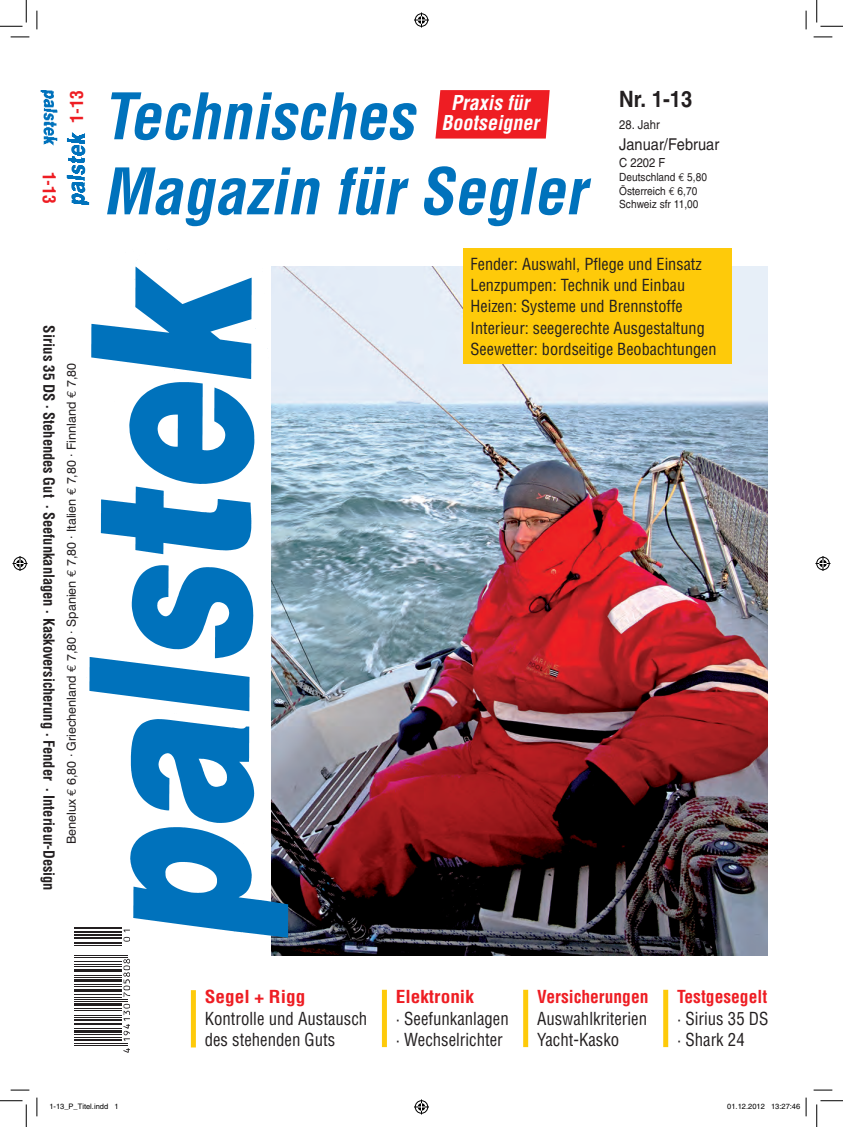
<style>
.page{position:relative;width:843px;height:1127px;background:#fff}
.page>*{position:absolute;margin:0;border:0;box-sizing:border-box;transform-origin:0 0}
.t1{font:italic 700 condensed 62.5px/75px "Helvetica";color:#0072bc}
.t2{font:700 22.5px "Switzerland";color:#231f20;scale:.9 1}
.t3{font:italic 700 condensed 20px/20px "Helvetica";color:#fff;text-align:center}
.t4{font:condensed 17.5px/21.2px "Helvetica";color:#231f20;scale:.96 1}
.t5{font:700 condensed 17.5px "Helvetica";color:#ee1d23}
.t6{font:700 condensed 17.5px "Helvetica";color:#ee1d23;scale:1.1 1}
.t7{font:condensed 16.25px/21.2px "Helvetica";color:#231f20}
.t8{font:16.25px "Switzerland";color:#231f20;scale:.9 1}
.t9{font:700 condensed 15px "Helvetica";color:#231f20}
.t10{font:12.5px "Swiss 721 BT";color:#231f20}
.t11{font:12.5px "Switzerland";color:#231f20;scale:.9 1}
.t12{font:11.25px/13.5px "Switzerland";color:#231f20;scale:.9 1}
.t13{font:7.5px "Helvetica";color:#000}
.s1{font-family:"Euro Mono"}
</style>
<div class="page">
<img style="left:272px;top:266px;width:495px;height:689px">
<div style="left:435px;top:90px;width:114px;height:48px;background:#ee1d23"></div>
<img style="left:87px;top:266px;width:204px;height:671px">
<img style="left:41px;top:90px;width:17px;height:56px">
<img style="left:67px;top:132px;width:22px;height:73px">
<div style="left:191px;top:989px;width:5px;height:58px;background:#feca0a"></div>
<div style="left:382px;top:989px;width:5px;height:57px;background:#feca0a"></div>
<div style="left:523px;top:989px;width:5px;height:57px;background:#feca0a"></div>
<div style="left:663px;top:989px;width:5px;height:57px;background:#feca0a"></div>
<div style="left:463px;top:248px;width:268px;height:116px;background:#feca0a"></div>
<hr style="left:75px;top:1044px;width:53px;height:1px;background:#231f20">
<hr style="left:75px;top:1043px;width:53px;height:1px;background:#231f20">
<hr style="left:75px;top:1039px;width:47px;height:2px;background:#231f20">
<hr style="left:75px;top:1036px;width:47px;height:1px;background:#231f20">
<hr style="left:75px;top:1033px;width:47px;height:1px;background:#231f20">
<hr style="left:75px;top:1029px;width:47px;height:3px;background:#231f20">
<hr style="left:75px;top:1027px;width:47px;height:1px;background:#231f20">
<hr style="left:75px;top:1023px;width:47px;height:1px;background:#231f20">
<hr style="left:75px;top:1019px;width:47px;height:1px;background:#231f20">
<hr style="left:75px;top:1016px;width:47px;height:1px;background:#231f20">
<hr style="left:75px;top:1014px;width:47px;height:1px;background:#231f20">
<hr style="left:75px;top:1009px;width:47px;height:1px;background:#231f20">
<hr style="left:75px;top:1007px;width:47px;height:1px;background:#231f20">
<hr style="left:75px;top:1002px;width:47px;height:3px;background:#231f20">
<hr style="left:75px;top:1001px;width:53px;height:1px;background:#231f20">
<hr style="left:75px;top:999px;width:53px;height:1px;background:#231f20">
<hr style="left:75px;top:997px;width:47px;height:1px;background:#231f20">
<hr style="left:75px;top:993px;width:47px;height:1px;background:#231f20">
<hr style="left:75px;top:988px;width:47px;height:3px;background:#231f20">
<hr style="left:75px;top:985px;width:47px;height:1px;background:#231f20">
<hr style="left:75px;top:983px;width:47px;height:1px;background:#231f20">
<hr style="left:75px;top:978px;width:47px;height:3px;background:#231f20">
<hr style="left:75px;top:977px;width:47px;height:1px;background:#231f20">
<hr style="left:75px;top:974px;width:47px;height:1px;background:#231f20">
<hr style="left:75px;top:968px;width:47px;height:3px;background:#231f20">
<hr style="left:75px;top:965px;width:47px;height:1px;background:#231f20">
<hr style="left:75px;top:963px;width:47px;height:1px;background:#231f20">
<hr style="left:75px;top:960px;width:47px;height:1px;background:#231f20">
<hr style="left:75px;top:957px;width:53px;height:1px;background:#231f20">
<hr style="left:75px;top:955px;width:53px;height:1px;background:#231f20">
<hr style="left:75px;top:945px;width:47px;height:1px;background:#231f20">
<hr style="left:75px;top:942px;width:47px;height:1px;background:#231f20">
<hr style="left:75px;top:937px;width:47px;height:2px;background:#231f20">
<hr style="left:75px;top:935px;width:47px;height:1px;background:#231f20">
<hr style="left:75px;top:933px;width:47px;height:1px;background:#231f20">
<hr style="left:75px;top:930px;width:47px;height:2px;background:#231f20">
<hr style="left:75px;top:926px;width:47px;height:2px;background:#231f20">
<svg style="left:123px;top:1048px;width:7px;height:4px"></svg>
<svg style="left:123px;top:1003px;width:7px;height:37px"></svg>
<svg style="left:123px;top:958px;width:7px;height:38px"></svg>
<svg style="left:123px;top:929px;width:7px;height:12px"></svg>
<svg style="left:11px;top:36px;width:18px;height:2px"></svg>
<svg style="left:813px;top:36px;width:19px;height:2px"></svg>
<svg style="left:11px;top:1089px;width:18px;height:1px"></svg>
<svg style="left:813px;top:1089px;width:19px;height:1px"></svg>
<svg style="left:36px;top:11px;width:2px;height:18px"></svg>
<svg style="left:36px;top:1097px;width:2px;height:18px"></svg>
<svg style="left:805px;top:11px;width:2px;height:18px"></svg>
<svg style="left:0;top:0;width:27px;height:27px"></svg>
<svg style="left:0;top:1100px;width:27px;height:26px"></svg>
<svg style="left:816px;top:0;width:27px;height:27px"></svg>
<svg style="left:816px;top:1100px;width:27px;height:26px"></svg>
<svg style="left:414px;top:13px;width:15px;height:15px"></svg>
<svg style="left:414px;top:1099px;width:15px;height:15px"></svg>
<svg style="left:13px;top:556px;width:15px;height:15px"></svg>
<svg style="left:815px;top:556px;width:15px;height:15px"></svg>
<svg style="left:805px;top:1097px;width:2px;height:18px"></svg>
<p class="t5" style="left:66px;top:122px;width:34px;rotate:-90deg">1-13</p>
<p class="t5" style="left:60px;top:172px;width:34px;rotate:90deg">1-13</p>
<p class="t9" style="left:58px;top:325px;width:566px;rotate:90deg">Sirius 35 DS · Stehendes Gut · Seefunkanlagen · Kaskoversicherung · Fender · Interieur-Design</p>
<p class="t10" style="left:64px;top:844px;width:482px;rotate:-90deg">Benelux <span class="s1">E</span> 6,80 · Griechenland <span class="s1">E</span> 7,80 · Spanien <span class="s1">E</span> 7,80 · Italien <span class="s1">E</span> 7,80 · Finnland <span class="s1">E</span> 7,80</p>
<h1 class="t1" style="left:103px;top:78px;width:497px">Technisches<br>Magazin fürSegler</h1>
<h2 class="t2" style="left:619px;top:86px;width:83px">Nr. 1-13</h2>
<p class="t3" style="left:441px;top:93px;width:104px">Praxis für<br>Bootseigner</p>
<p class="t11" style="left:619px;top:117px;width:47px">28. Jahr</p>
<p class="t8" style="left:619px;top:134px;width:113px">Januar/Februar</p>
<p class="t11" style="left:619px;top:155px;width:53px">C 2202 F</p>
<p class="t12" style="left:619px;top:170px;width:99px">Deutschland <span class="s1">E</span> 5,80<br>Österreich <span class="s1">E</span> 6,70<br>Schweiz sfr 11,00</p>
<p class="t7" style="left:470px;top:253px;width:247px">Fender: Auswahl, Pflege und Einsatz Lenzpumpen: Technik und Einbau Heizen: Systeme und Brennstoffe Interieur: seegerechte Ausgestaltung Seewetter: bordseitige Beobachtungen</p>
<p class="t6" style="left:205px;top:986px;width:93px">Segel + Rigg</p>
<p class="t4" style="left:205px;top:1006px;width:171px">Kontrolle und Austausch des stehenden Guts</p>
<p class="t6" style="left:396px;top:986px;width:72px">Elektronik</p>
<p class="t4" style="left:396px;top:1006px;width:119px">· Seefunkanlagen · Wechselrichter</p>
<p class="t5" style="left:537px;top:986px;width:113px">Versicherungen</p>
<p class="t4" style="left:537px;top:1007px;width:116px">Auswahlkriterien<br>Yacht-Kasko</p>
<p class="t5" style="left:677px;top:986px;width:92px">Testgesegelt</p>
<p class="t4" style="left:677px;top:1007px;width:97px">· Sirius 35 DS · Shark 24</p>
<p class="t13" style="left:49px;top:1101px;width:71px">1-13_P_Titel.indd 1</p>
<p class="t13" style="left:727px;top:1101px;width:74px">01.12.2012 13:27:46</p>
</div>
